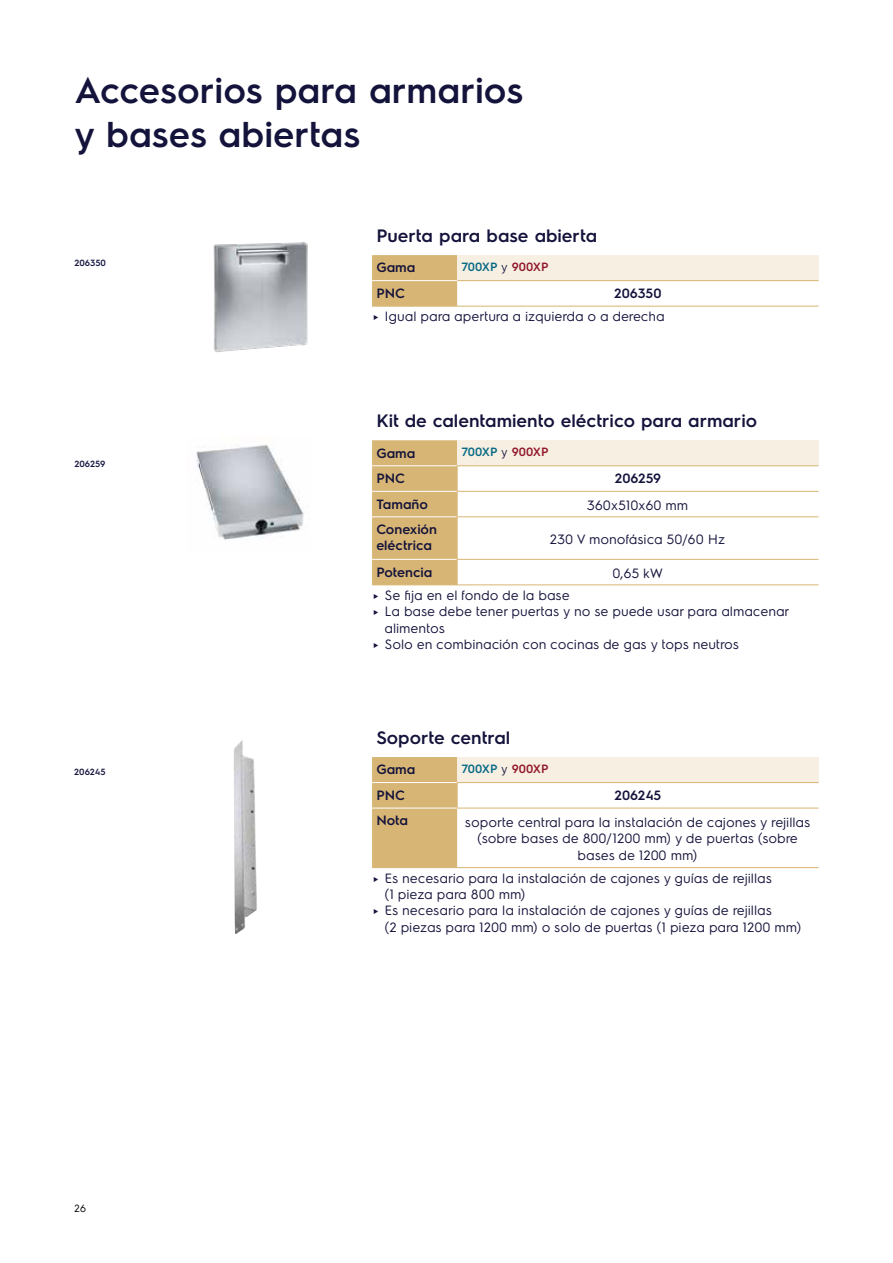
<style>
.page{position:relative;width:893px;height:1263px;background:#fff}
.page>*{position:absolute;margin:0;border:0;box-sizing:border-box;transform-origin:0 0}
.t1{font:600 36px/43.2px "Electrolux Sans";color:#14133b}
.t2{font:600 18px "Electrolux Sans";color:#14133b}
.t3{font:13.5px/16.2px "Electrolux Sans";color:#14133b;text-align:center}
.t4{font:600 13.5px/16.2px "Electrolux Sans";color:#14133b}
.t5{font:600 12px "Electrolux Sans";color:#096a86}
.t6{font:10.5px "Electrolux Sans";color:#000}
.t7{font:600 9px "Electrolux Sans";color:#161741}
.s1{font-weight:400;color:#161741}
.s2{color:#90172c}
</style>
<div class="page">
<img style="left:213px;top:242px;width:95px;height:110px">
<img style="left:196px;top:444px;width:108px;height:96px">
<img style="left:234px;top:740px;width:23px;height:194px">
<div style="left:372px;top:255px;width:85px;height:51px;background:#d7b574"></div>
<div style="left:457px;top:255px;width:362px;height:26px;background:#f7efe1"></div>
<hr style="left:457px;top:280px;width:362px;height:1px;background:#d7b574">
<hr style="left:457px;top:306px;width:362px;height:1px;background:#d7b574">
<hr style="left:372px;top:280px;width:85px;height:1px;background:#fff">
<hr style="left:372px;top:306px;width:85px;height:1px;background:#d7b574">
<div style="left:457px;top:440px;width:362px;height:26px;background:#f7efe1"></div>
<hr style="left:457px;top:465px;width:362px;height:1px;background:#d7b574">
<hr style="left:457px;top:585px;width:362px;height:1px;background:#d7b574">
<hr style="left:372px;top:585px;width:85px;height:1px;background:#d7b574">
<hr style="left:457px;top:559px;width:362px;height:1px;background:#d7b574">
<hr style="left:457px;top:491px;width:362px;height:1px;background:#d7b574">
<svg style="left:372px;top:440px;width:86px;height:145px;background:#d8b778"></svg>
<hr style="left:457px;top:517px;width:362px;height:1px;background:#d7b574">
<div style="left:457px;top:757px;width:362px;height:25px;background:#f7efe1"></div>
<hr style="left:457px;top:782px;width:362px;height:1px;background:#d7b574">
<div style="left:372px;top:757px;width:86px;height:110px;background:#d7b574"></div>
<hr style="left:457px;top:867px;width:362px;height:1px;background:#d7b574">
<hr style="left:457px;top:808px;width:362px;height:1px;background:#d7b574">
<hr style="left:372px;top:808px;width:85px;height:1px;background:#fff">
<hr style="left:372px;top:867px;width:85px;height:1px;background:#d7b574">
<h1 class="t1" style="left:74px;top:67px;width:450px">Accesorios para armarios y bases abiertas</h1>
<p class="t7" style="left:74px;top:256px;width:33px">206350</p>
<p class="t7" style="left:74px;top:458px;width:32px">206259</p>
<p class="t7" style="left:74px;top:765px;width:33px">206245</p>
<p class="t6" style="left:74px;top:1201px;width:13px">26</p>
<h2 class="t2" style="left:376px;top:223px;width:222px">Puerta para base abierta</h2>
<p class="t4" style="left:376px;top:259px;width:41px">Gama</p>
<p class="t5" style="left:461px;top:259px;width:89px">700XP <span class="s1">y</span> <span class="s2">900XP</span></p>
<p class="t4" style="left:376px;top:284px;width:30px">PNC</p>
<p class="t4" style="left:614px;top:284px;width:49px">206350</p>
<p class="t3" style="left:372px;top:308px;width:294px">► Igual para apertura a izquierda o a derecha</p>
<h2 class="t2" style="left:376px;top:408px;width:382px">Kit de calentamiento eléctrico para armario</h2>
<p class="t4" style="left:376px;top:444px;width:41px">Gama</p>
<p class="t5" style="left:461px;top:444px;width:89px">700XP <span class="s1">y</span> <span class="s2">900XP</span></p>
<p class="t4" style="left:376px;top:469px;width:30px">PNC</p>
<p class="t4" style="left:615px;top:469px;width:48px">206259</p>
<p class="t4" style="left:376px;top:495px;width:53px">Tamaño</p>
<p class="t3" style="left:587px;top:496px;width:103px">360x510x60 mm</p>
<p class="t4" style="left:376px;top:520px;width:62px">Conexión eléctrica</p>
<p class="t3" style="left:550px;top:530px;width:177px">230 V monofásica 50/60 Hz</p>
<p class="t4" style="left:376px;top:563px;width:57px">Potencia</p>
<p class="t3" style="left:613px;top:564px;width:52px">0,65 kW</p>
<p class="t3" style="left:372px;top:586px;width:199px">► Se fija en el fondo de la base</p>
<p class="t3" style="left:372px;top:603px;width:419px">► La base debe tener puertas y no se puede usar para almacenar</p>
<p class="t3" style="left:385px;top:619px;width:62px">alimentos</p>
<p class="t3" style="left:372px;top:635px;width:369px">► Solo en combinación con cocinas de gas y tops neutros</p>
<h2 class="t2" style="left:376px;top:725px;width:135px">Soporte central</h2>
<p class="t4" style="left:376px;top:761px;width:41px">Gama</p>
<p class="t5" style="left:461px;top:760px;width:89px">700XP <span class="s1">y</span> <span class="s2">900XP</span></p>
<p class="t4" style="left:376px;top:786px;width:30px">PNC</p>
<p class="t4" style="left:614px;top:786px;width:48px">206245</p>
<p class="t4" style="left:376px;top:812px;width:33px">Nota</p>
<p class="t3" style="left:465px;top:813px;width:347px">soporte central para la instalación de cajones y rejillas (sobre bases de 800/1200 mm) y de puertas (sobre bases de 1200 mm)</p>
<p class="t3" style="left:372px;top:869px;width:401px">► Es necesario para la instalación de cajones y guías de rejillas</p>
<p class="t3" style="left:385px;top:885px;width:142px">(1 pieza para 800 mm)</p>
<p class="t3" style="left:372px;top:902px;width:401px">► Es necesario para la instalación de cajones y guías de rejillas</p>
<p class="t3" style="left:385px;top:918px;width:418px">(2 piezas para 1200 mm) o solo de puertas (1 pieza para 1200 mm)</p>
</div>
